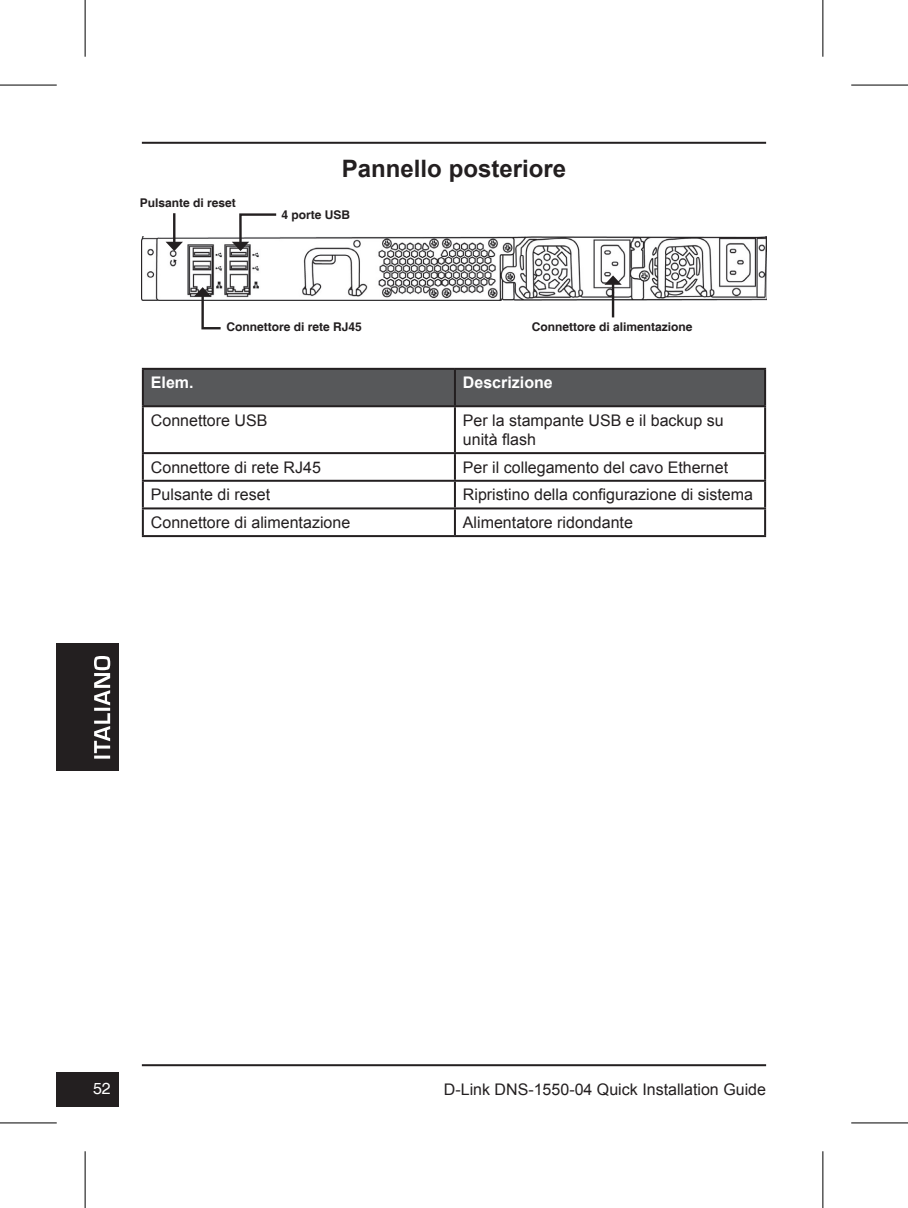
<style>
.page{position:relative;width:908px;height:1208px;background:#fff}
.page>*{position:absolute;margin:0;border:0;box-sizing:border-box;transform-origin:0 0}
.t1{font:700 24px "Arial";color:#231f20}
.t2{font:16px/19.2px "Arial";color:#231f20}
.t3{font:700 16px "Arial";color:#fff}
.t4{font:16px "Helvetica";color:#fff}
.t5{font:700 12px "Helvetica";color:#231f20}
</style>
<div class="page">
<hr style="left:142px;top:142px;width:623px;height:2px;background:#231f20">
<hr style="left:142px;top:1064px;width:623px;height:2px;background:#231f20">
<div style="left:57px;top:643px;width:62px;height:128px;background:#231f20"></div>
<svg style="left:94px;top:656px;width:16px;height:102px"></svg>
<div style="left:57px;top:1072px;width:62px;height:34px;background:#231f20"></div>
<div style="left:144px;top:370px;width:619px;height:35px;background:#57585a"></div>
<hr style="left:142px;top:368px;width:312px;height:2px;background:#231f20">
<hr style="left:142px;top:370px;width:2px;height:35px;background:#231f20">
<hr style="left:454px;top:368px;width:311px;height:2px;background:#231f20">
<hr style="left:453px;top:370px;width:2px;height:35px;background:#231f20">
<hr style="left:763px;top:370px;width:2px;height:35px;background:#231f20">
<hr style="left:142px;top:405px;width:312px;height:2px;background:#231f20">
<hr style="left:142px;top:407px;width:2px;height:45px;background:#231f20">
<hr style="left:454px;top:405px;width:311px;height:2px;background:#231f20">
<hr style="left:453px;top:407px;width:2px;height:45px;background:#231f20">
<hr style="left:763px;top:407px;width:2px;height:45px;background:#231f20">
<hr style="left:142px;top:452px;width:312px;height:2px;background:#231f20">
<hr style="left:142px;top:454px;width:2px;height:26px;background:#231f20">
<hr style="left:454px;top:452px;width:311px;height:2px;background:#231f20">
<hr style="left:453px;top:454px;width:2px;height:26px;background:#231f20">
<hr style="left:763px;top:454px;width:2px;height:26px;background:#231f20">
<hr style="left:142px;top:480px;width:312px;height:2px;background:#231f20">
<hr style="left:142px;top:482px;width:2px;height:25px;background:#231f20">
<hr style="left:454px;top:480px;width:311px;height:2px;background:#231f20">
<hr style="left:453px;top:482px;width:2px;height:25px;background:#231f20">
<hr style="left:763px;top:482px;width:2px;height:25px;background:#231f20">
<hr style="left:142px;top:507px;width:312px;height:2px;background:#231f20">
<hr style="left:142px;top:509px;width:2px;height:26px;background:#231f20">
<hr style="left:454px;top:507px;width:311px;height:2px;background:#231f20">
<hr style="left:453px;top:509px;width:2px;height:26px;background:#231f20">
<hr style="left:763px;top:509px;width:2px;height:26px;background:#231f20">
<hr style="left:142px;top:535px;width:312px;height:2px;background:#231f20">
<hr style="left:454px;top:535px;width:311px;height:2px;background:#231f20">
<img style="left:142px;top:236px;width:624px;height:64px">
<hr style="left:173px;top:213px;width:2px;height:30px;background:#231f20">
<svg style="left:165px;top:242px;width:18px;height:9px"></svg>
<hr style="left:611px;top:283px;width:3px;height:34px;background:#231f20">
<svg style="left:604px;top:275px;width:17px;height:10px"></svg>
<svg style="left:232px;top:213px;width:46px;height:38px"></svg>
<svg style="left:194px;top:287px;width:29px;height:43px"></svg>
<hr style="left:0;top:85px;width:57px;height:1px;background:#000">
<hr style="left:850px;top:85px;width:57px;height:1px;background:#000">
<hr style="left:0;top:1122px;width:57px;height:1px;background:#000">
<hr style="left:850px;top:1122px;width:57px;height:1px;background:#000">
<hr style="left:85px;top:0;width:1px;height:57px;background:#000">
<hr style="left:85px;top:1151px;width:1px;height:57px;background:#000">
<hr style="left:822px;top:0;width:1px;height:57px;background:#000">
<hr style="left:822px;top:1151px;width:1px;height:57px;background:#000">
<p class="t5" style="left:140px;top:196px;width:98px">Pulsante di reset</p>
<h1 class="t1" style="left:342px;top:153px;width:226px">Pannello posteriore</h1>
<p class="t5" style="left:281px;top:207px;width:70px">4 porte USB</p>
<p class="t5" style="left:226px;top:319px;width:137px">Connettore di rete RJ45</p>
<p class="t5" style="left:531px;top:319px;width:162px">Connettore di alimentazione</p>
<p class="t3" style="left:151px;top:372px;width:44px">Elem.</p>
<p class="t3" style="left:462px;top:372px;width:91px">Descrizione</p>
<p class="t2" style="left:151px;top:411px;width:118px">Connettore USB</p>
<p class="t2" style="left:462px;top:411px;width:262px">Per la stampante USB e il backup su unità flash</p>
<p class="t2" style="left:151px;top:458px;width:171px">Connettore di rete RJ45</p>
<p class="t2" style="left:462px;top:458px;width:267px">Per il collegamento del cavo Ethernet</p>
<p class="t2" style="left:151px;top:485px;width:121px">Pulsante di reset</p>
<p class="t2" style="left:462px;top:485px;width:291px">Ripristino della configurazione di sistema</p>
<p class="t2" style="left:151px;top:513px;width:201px">Connettore di alimentazione</p>
<p class="t2" style="left:462px;top:513px;width:171px">Alimentatore ridondante</p>
<p class="t4" style="left:93px;top:1079px;width:19px">52</p>
<p class="t2" style="left:443px;top:1079px;width:323px">D-Link DNS-1550-04 Quick Installation Guide</p>
</div>
